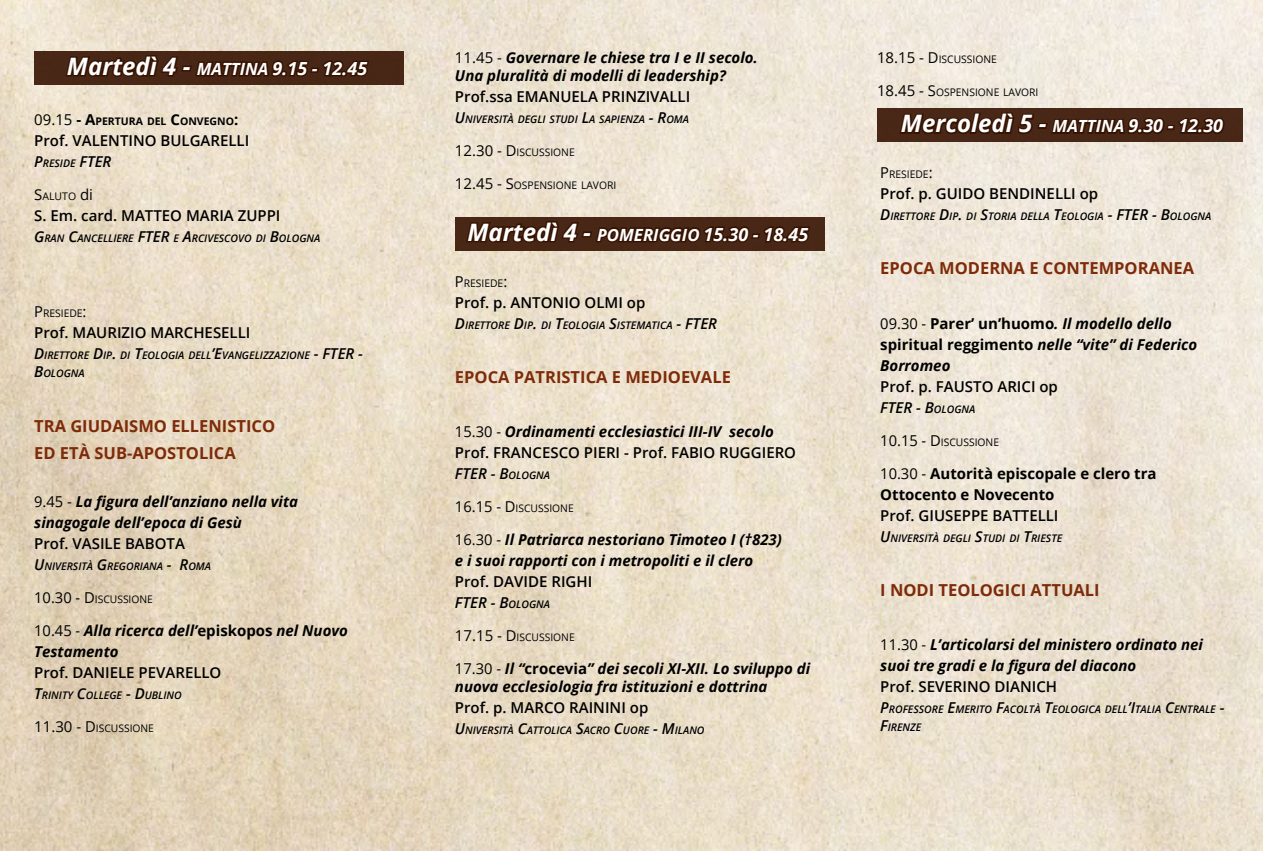
<style>
.page{position:relative;width:1263px;height:851px;background:#fff}
.page>*{position:absolute;margin:0;border:0;box-sizing:border-box;transform-origin:0 0}
.t1{font:italic 700 24px "Open Sans";color:#fff}
.t2{font:italic 700 18px "Open Sans";color:#fff}
.t3{font:700 16.5px/27px "Open Sans";color:#7e2b09}
.t4{font:italic 700 15px/21px "Open Sans";color:#000}
.t5{font:600 15px/21px "Open Sans";color:#000}
.t6{font:700 15px/21px "Open Sans";color:#000}
.t7{font:italic 600 10.5px/18px "Open Sans";color:#000}
.t8{font:10.5px "Open Sans";color:#000}
.t9{font:700 10.5px "Open Sans";color:#000}
.s1{font-size:24px}
.s2{font-size:16.8px}
.s3{font-weight:400;font-size:15px}
.s4{font-size:15px}
.s5{font-weight:400;font-style:normal}
.s6{font-style:normal}
.s7{font-weight:400}
.s8{font-weight:700;font-style:italic}
.s9{font-style:italic}
.s10{font-style:italic;font-size:10.5px}
.s11{font-size:18px}
</style>
<div class="page">
<img style="left:0;top:0;width:1263px;height:850px">
<div style="left:34px;top:51px;width:370px;height:34px;background:#482716"></div>
<div style="left:455px;top:217px;width:370px;height:34px;background:#482716"></div>
<div style="left:877px;top:108px;width:366px;height:34px;background:#492717"></div>
<svg style="left:64px;top:0;width:307px;height:91px"></svg>
<svg style="left:464px;top:115px;width:348px;height:128px;background:#cabbab"></svg>
<svg style="left:898px;top:7px;width:328px;height:142px"></svg>
<p class="t2" style="left:67px;top:56px;width:302px"><span class="s1">Martedì 4 -</span> <span class="s2">MATTINA</span> 9.15 - 12.45</p>
<p class="t9" style="left:34px;top:114px;width:206px"><span class="s3">09.15</span> <span class="s4">-</span> <span class="s4">A</span>PERTURA DEL <span class="s4">C</span>ONVEGNO<span class="s4">:</span></p>
<p class="t5" style="left:34px;top:130px;width:217px">Prof. VALENTINO BULGARELLI</p>
<p class="t7" style="left:34px;top:154px;width:70px"><span class="s4">P</span>RESIDE <span class="s4">FTER</span></p>
<p class="t8" style="left:34px;top:189px;width:60px"><span class="s4">S</span>ALUTO <span class="s4">di</span></p>
<p class="t5" style="left:34px;top:205px;width:248px">S. Em. card. MATTEO MARIA ZUPPI</p>
<p class="t7" style="left:34px;top:229px;width:288px"><span class="s4">G</span>RAN <span class="s4">C</span>ANCELLIERE <span class="s4">FTER</span> E <span class="s4">A</span>RCIVESCOVO DI <span class="s4">B</span>OLOGNA</p>
<p class="t8" style="left:34px;top:306px;width:54px"><span class="s4">P</span>RESIEDE<span class="s4">:</span></p>
<p class="t5" style="left:34px;top:322px;width:218px">Prof. MAURIZIO MARCHESELLI</p>
<p class="t7" style="left:34px;top:346px;width:330px"><span class="s4">D</span>IRETTORE <span class="s4">D</span>IP<span class="s4">.</span> DI <span class="s4">T</span>EOLOGIA DELL<span class="s4">’E</span>VANGELIZZAZIONE <span class="s4">- FTER -<br>B</span>OLOGNA</p>
<p class="t3" style="left:34px;top:411px;width:242px">TRA GIUDAISMO ELLENISTICO<br>ED ETÀ SUB-APOSTOLICA</p>
<p class="t4" style="left:34px;top:490px;width:265px"><span class="s5">9.45 -</span> La figura dell’anziano nella vita sinagogale dell’epoca di Gesù</p>
<p class="t5" style="left:34px;top:532px;width:152px">Prof. VASILE BABOTA</p>
<p class="t7" style="left:34px;top:556px;width:178px"><span class="s4">U</span>NIVERSITÀ <span class="s4">G</span>REGORIANA <span class="s4">- R</span>OMA</p>
<p class="t8" style="left:34px;top:591px;width:120px"><span class="s4">10.30 -</span> <span class="s4">D</span> ISCUSSIONE</p>
<p class="t4" style="left:34px;top:619px;width:315px"><span class="s5">10.45 -</span> Alla ricerca dell’<span class="s6">episkopos</span> nel Nuovo<br>Testamento</p>
<p class="t5" style="left:34px;top:661px;width:189px">Prof. DANIELE PEVARELLO</p>
<p class="t7" style="left:34px;top:685px;width:149px"><span class="s4">T</span>RINITY <span class="s4">C</span>OLLEGE <span class="s4">- D</span>UBLINO</p>
<p class="t8" style="left:34px;top:720px;width:121px"><span class="s4">11.30 -</span> <span class="s4">D</span> ISCUSSIONE</p>
<p class="t4" style="left:455px;top:48px;width:304px;line-height:18px"><span class="s5">11.45 -</span> Governare le chiese tra I e II secolo.<br>Una pluralità di modelli di leadership?</p>
<p class="t5" style="left:455px;top:85px;width:237px">Prof.ssa EMANUELA PRINZIVALLI</p>
<p class="t7" style="left:455px;top:109px;width:236px"><span class="s4">U</span>NIVERSITÀ DEGLI STUDI <span class="s4">L</span>A SAPIENZA <span class="s4">- R</span>OMA</p>
<p class="t8" style="left:455px;top:144px;width:121px"><span class="s4">12.30 -</span> <span class="s4">D</span> ISCUSSIONE</p>
<p class="t8" style="left:455px;top:177px;width:163px"><span class="s4">12.45 -</span> <span class="s4">S</span>OSPENSIONE LAVORI</p>
<p class="t2" style="left:467px;top:221px;width:342px"><span class="s1">Martedì 4 -</span> <span class="s2">POMERIGGIO</span> 15.30 - 18.45</p>
<p class="t8" style="left:455px;top:276px;width:54px"><span class="s4">P</span>RESIEDE<span class="s4">:</span></p>
<p class="t5" style="left:455px;top:292px;width:192px">Prof. p. ANTONIO OLMI op</p>
<p class="t7" style="left:455px;top:316px;width:255px"><span class="s4">D</span>IRETTORE <span class="s4">D</span>IP<span class="s4">.</span> DI <span class="s4">T</span>EOLOGIA <span class="s4">S</span>ISTEMATICA <span class="s4">- FTER</span></p>
<p class="t3" style="left:455px;top:363px;width:277px">EPOCA PATRISTICA E MEDIOEVALE</p>
<p class="t5" style="left:455px;top:421px;width:343px"><span class="s7">15.30 -</span> <span class="s8">Ordinamenti ecclesiastici III-IV secolo<br></span>Prof. FRANCESCO PIERI - Prof. FABIO RUGGIERO<br><span class="s9">FTER - B</span><span class="s10">OLOGNA</span></p>
<p class="t8" style="left:455px;top:501px;width:120px"><span class="s4">16.15 -</span> <span class="s4">D</span> ISCUSSIONE</p>
<p class="t4" style="left:455px;top:528px;width:328px"><span class="s5">16.30 -</span> Il Patriarca nestoriano Timoteo I (†823) e i suoi rapporti con i metropoliti e il clero</p>
<p class="t5" style="left:455px;top:571px;width:139px">Prof. DAVIDE RIGHI<br><span class="s9">FTER - B</span><span class="s10">OLOGNA</span></p>
<p class="t8" style="left:455px;top:630px;width:121px"><span class="s4">17.15 -</span> <span class="s4">D</span> ISCUSSIONE</p>
<p class="t4" style="left:455px;top:659px;width:357px;line-height:18px"><span class="s5">17.30 -</span> Il “<span class="s6">crocevia</span>” dei secoli XI-XII. Lo sviluppo di nuova ecclesiologia fra istituzioni e dottrina</p>
<p class="t5" style="left:455px;top:697px;width:195px">Prof. p. MARCO RAININI op</p>
<p class="t7" style="left:455px;top:721px;width:251px"><span class="s4">U</span>NIVERSITÀ <span class="s4">C</span>ATTOLICA <span class="s4">S</span>ACRO <span class="s4">C</span>UORE <span class="s4">- M</span>ILANO</p>
<p class="t8" style="left:877px;top:51px;width:121px"><span class="s4">18.15 -</span> <span class="s4">D</span> ISCUSSIONE</p>
<p class="t8" style="left:877px;top:84px;width:163px"><span class="s4">18.45 -</span> <span class="s4">S</span>OSPENSIONE LAVORI</p>
<h1 class="t1" style="left:901px;top:107px;width:324px">Mercoledì 5 - <span class="s2">MATTINA</span> <span class="s11">9.30 - 12.30</span></h1>
<p class="t8" style="left:880px;top:167px;width:54px"><span class="s4">P</span>RESIEDE<span class="s4">:</span></p>
<p class="t5" style="left:880px;top:183px;width:219px">Prof. p. GUIDO BENDINELLI op</p>
<p class="t7" style="left:880px;top:207px;width:333px"><span class="s4">D</span>IRETTORE <span class="s4">D</span>IP<span class="s4">.</span> DI <span class="s4">S</span>TORIA DELLA <span class="s4">T</span>EOLOGIA <span class="s4">- FTER - B</span>OLOGNA</p>
<p class="t3" style="left:880px;top:254px;width:315px">EPOCA MODERNA E CONTEMPORANEA</p>
<p class="t4" style="left:880px;top:312px;width:318px"><span class="s5">09.30 -</span> <span class="s6">Parer’ un’huomo</span>. Il modello dello <span class="s6">spiritual reggimento</span> nelle “vite” di Federico<br>Borromeo</p>
<p class="t5" style="left:880px;top:375px;width:179px">Prof. p. FAUSTO ARICI op<br><span class="s9">FTER - B</span><span class="s10">OLOGNA</span></p>
<p class="t8" style="left:880px;top:434px;width:120px"><span class="s4">10.15 -</span> <span class="s4">D</span> ISCUSSIONE</p>
<p class="t6" style="left:880px;top:462px;width:278px"><span class="s7">10.30 -</span> Autorità episcopale e clero tra<br>Ottocento e Novecento</p>
<p class="t5" style="left:880px;top:504px;width:180px">Prof. GIUSEPPE BATTELLI</p>
<p class="t7" style="left:880px;top:528px;width:183px"><span class="s4">U</span>NIVERSITÀ DEGLI <span class="s4">S</span>TUDI DI <span class="s4">T</span>RIESTE</p>
<p class="t3" style="left:880px;top:575px;width:221px">I NODI TEOLOGICI ATTUALI</p>
<p class="t4" style="left:880px;top:633px;width:324px"><span class="s5">11.30 -</span> L’articolarsi del ministero ordinato nei suoi tre gradi e la figura del diacono</p>
<p class="t5" style="left:880px;top:675px;width:178px">Prof. SEVERINO DIANICH</p>
<p class="t7" style="left:880px;top:699px;width:346px"><span class="s4">P</span>ROFESSORE <span class="s4">E</span>MERITO <span class="s4">F</span>ACOLTÀ <span class="s4">T</span>EOLOGICA DELL<span class="s4">’I</span>TALIA <span class="s4">C</span>ENTRALE <span class="s4">-<br>F</span>IRENZE</p>
</div>
